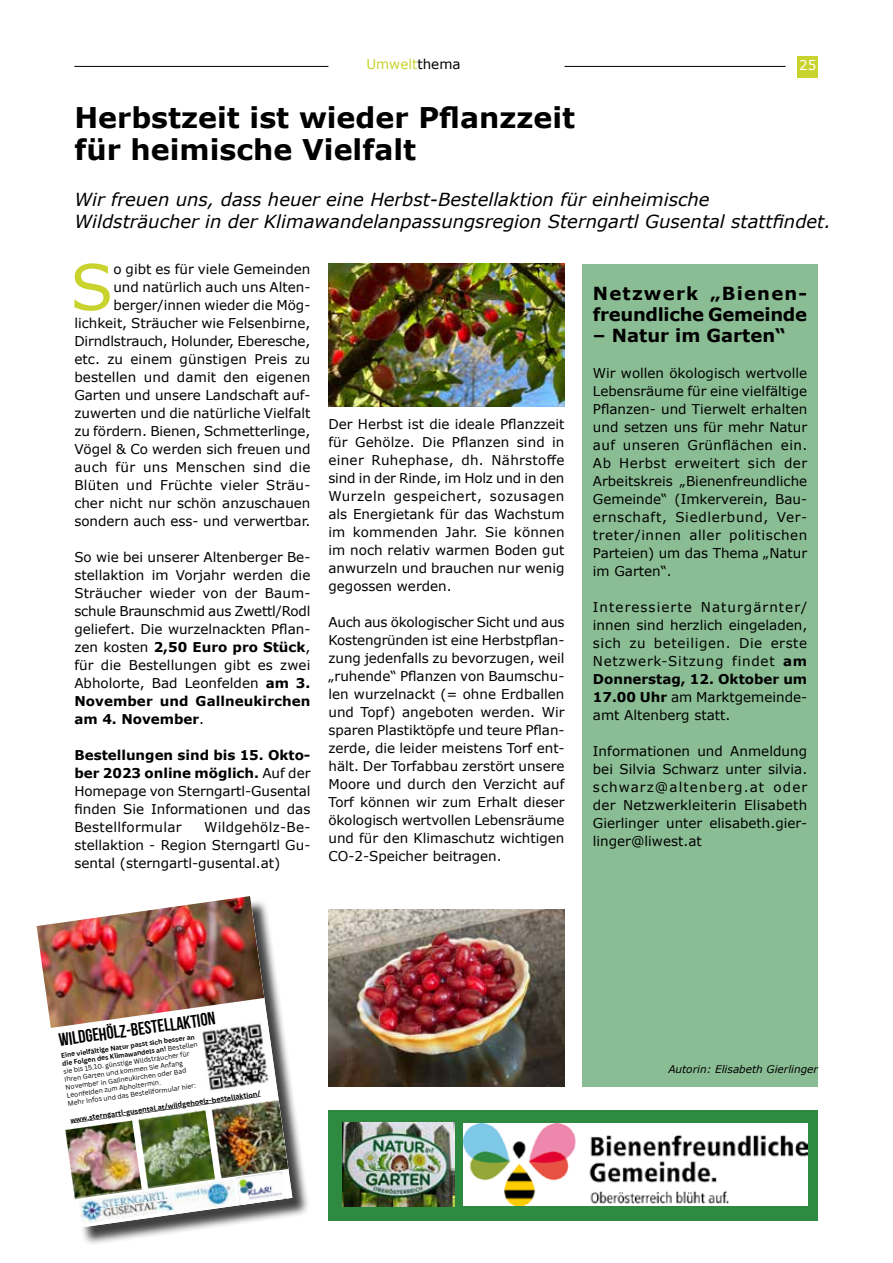
<style>
.page{position:relative;width:893px;height:1263px;background:#fff}
.page>*{position:absolute;margin:0;border:0;box-sizing:border-box;transform-origin:0 0}
.t1{font:63px "Verdana";color:#c8d32d}
.t2{font:700 28.5px/31.5px "Verdana";color:#000}
.t3{font:italic 18px/22.5px "Verdana";color:#000}
.t4{font:700 18px/21px "Verdana";color:#000}
.t5{font:700 17.85px "Bebas Neue";color:#000}
.t6{font:13.5px/18px "Verdana";color:#000;text-align:justify}
.t7{font:13.5px "Verdana";color:#c8d32d}
.t8{font:13.5px "Verdana";color:#fff}
.t9{font:italic 10.5px "Verdana";color:#000}
.t10{font:700 7.2px "Canva Sans";color:#000}
.t11{font:6.6px/8.1px "Canva Sans";color:#000}
.s1{color:#000}
.s2{font-weight:700}
</style>
<div class="page">
<hr style="left:74px;top:66px;width:254px;height:1px;background:#000">
<hr style="left:564px;top:66px;width:222px;height:1px;background:#000">
<div style="left:797px;top:56px;width:21px;height:21px;background:#c8d32d"></div>
<div style="left:582px;top:264px;width:236px;height:822px;background:#8abd94"></div>
<div style="left:329px;top:1110px;width:489px;height:110px;background:#2d8a40"></div>
<img style="left:464px;top:1123px;width:344px;height:83px">
<img style="left:342px;top:1122px;width:113px;height:85px">
<div style="left:39px;top:899px;width:271px;height:347px;background:#000;opacity:.75"></div>
<svg style="left:39px;top:899px;width:253px;height:329px"></svg>
<img style="left:37px;top:896px;width:227px;height:132px">
<img style="left:65px;top:1120px;width:73px;height:79px">
<img style="left:215px;top:1100px;width:73px;height:78px">
<img style="left:199px;top:1020px;width:74px;height:74px">
<img style="left:138px;top:1140px;width:77px;height:48px">
<img style="left:236px;top:1170px;width:50px;height:35px">
<img style="left:79px;top:1188px;width:97px;height:36px">
<img style="left:173px;top:1179px;width:64px;height:34px">
<img style="left:71px;top:1096px;width:202px;height:44px">
<img style="left:329px;top:909px;width:235px;height:177px">
<img style="left:329px;top:264px;width:235px;height:142px">
<p class="t7" style="left:366px;top:55px;width:96px">Umwelt<span class="s1">thema</span></p>
<p class="t8" style="left:799px;top:56px;width:19px">25</p>
<h2 class="t2" style="left:74px;top:101px;width:502px">Herbstzeit ist wieder Pflanzzeit für heimische Vielfalt</h2>
<h3 class="t3" style="left:74px;top:188px;width:758px">Wir freuen uns, dass heuer eine Herbst-Bestellaktion für einheimische<br>Wildsträucher in der Klimawandelanpassungsregion Sterngartl Gusental stattfindet.</h3>
<h1 class="t1" style="left:70px;top:244px;width:45px">S</h1>
<p class="t6" style="left:74px;top:260px;width:238px;text-align:right">o gibt es für viele Gemeinden<br>und natürlich auch uns Alten&shy;berger/innen wieder die Mög&shy;lichkeit, Sträucher wie Felsenbirne, Dirndlstrauch, Holunder, Eberesche, etc. zu einem günstigen Preis zu bestellen und damit den eigenen Garten und unsere Landschaft auf&shy;zuwerten und die natürliche Vielfalt zu fördern. Bienen, Schmetterlinge, Vögel &amp; Co werden sich freuen und auch für uns Menschen sind die Blüten und Früchte vieler Sträu&shy;cher nicht nur schön anzuschauen sondern auch ess- und verwertbar.</p>
<p class="t6" style="left:74px;top:548px;width:238px">So wie bei unserer Altenberger Be&shy;stellaktion im Vorjahr werden die Sträucher wieder von der Baum&shy;schule Braunschmid aus Zwettl/Rodl geliefert. Die wurzelnackten Pflan&shy;zen kosten <span class="s2">2,50 Euro pro Stück</span>, für die Bestellungen gibt es zwei Abholorte, Bad Leonfelden <span class="s2">am 3.<br>November und Gallneukirchen am 4. November</span>.</p>
<p class="t6" style="left:74px;top:746px;width:238px"><span class="s2">Bestellungen sind bis 15. Okto&shy;ber 2023 online möglich.</span> Auf der Homepage von Sterngartl-Gusental finden Sie Informationen und das Bestellformular</p>
<p class="t6" style="left:74px;top:818px;width:238px;text-indent:130px">Wildgehölz-Be&shy;stellaktion - Region Sterngartl Gu&shy;sental (sterngartl-gusental.at)</p>
<p class="t6" style="left:328px;top:415px;width:238px">Der Herbst ist die ideale Pflanzzeit für Gehölze. Die Pflanzen sind in einer Ruhephase, dh. Nährstoffe sind in der Rinde, im Holz und in den Wurzeln gespeichert, sozusagen als Energietank für das Wachstum im kommenden Jahr. Sie können im noch relativ warmen Boden gut anwurzeln und brauchen nur wenig gegossen werden.</p>
<p class="t6" style="left:328px;top:613px;width:238px">Auch aus ökologischer Sicht und aus Kostengründen ist eine Herbstpflan&shy;zung jedenfalls zu bevorzugen, weil „ruhende“ Pflanzen von Baumschu&shy;len wurzelnackt (= ohne Erdballen und Topf) angeboten werden. Wir sparen Plastiktöpfe und teure Pflan&shy;zerde, die leider meistens Torf ent&shy;hält. Der Torfabbau zerstört unsere Moore und durch den Verzicht auf Torf können wir zum Erhalt dieser ökologisch wertvollen Lebensräume und für den Klimaschutz wichtigen CO-2-Speicher beitragen.</p>
<h3 class="t4" style="left:593px;top:283px;width:216px">Netzwerk „Bienen&shy;freundliche Gemeinde</h3>
<h3 class="t4" style="left:593px;top:325px;width:194px">– Natur im Garten“</h3>
<p class="t6" style="left:593px;top:364px;width:216px">Wir wollen ökologisch wertvolle Lebensräume für eine vielfältige Pflanzen- und Tierwelt erhalten und setzen uns für mehr Natur auf unseren Grünflächen ein.<br>Ab Herbst erweitert sich der Arbeitskreis „Bienenfreundliche Gemeinde“ (Imkerverein, Bau&shy;ernschaft, Siedlerbund, Ver&shy;treter/innen aller politischen Parteien) um das Thema „Natur im Garten“.</p>
<p class="t6" style="left:593px;top:598px;width:216px">Interessierte Naturgärnter/ innen sind herzlich eingeladen, sich zu beteiligen. Die erste Netzwerk-Sitzung findet <span class="s2">am Donnerstag, 12. Oktober um 17.00 Uhr</span> am Marktgemeinde&shy;amt Altenberg statt.</p>
<p class="t6" style="left:593px;top:742px;width:216px">Informationen und Anmeldung bei Silvia Schwarz unter silvia. schwarz@altenberg.at oder der Netzwerkleiterin Elisabeth Gierlinger unter elisabeth.gier&shy;linger@liwest.at</p>
<h3 class="t5" style="left:58px;top:1030px;width:159px;rotate:-8deg">WILDGEHÖLZ-BESTELLAKTION</h3>
<p class="t11" style="left:61px;top:1051px;width:138px;rotate:-8deg"><span class="s2">Eine vielfältige Natur passt sich besser an die Folgen des Klimawandels an!</span> Bestellen sie bis 15.10. günstige Wildsträucher für Ihren Garten und kommen Sie Anfang November in Gallneukirchen oder Bad Leonfelden zum Abholtermin.<br>Mehr Infos und das Bestellformular hier:</p>
<p class="t10" style="left:70px;top:1116px;width:193px;rotate:-8deg">www.sterngartl-gusental.at/wildgehoelz-bestellaktion/</p>
<p class="t9" style="left:668px;top:1062px;width:151px">Autorin: Elisabeth Gierlinger</p>
</div>
